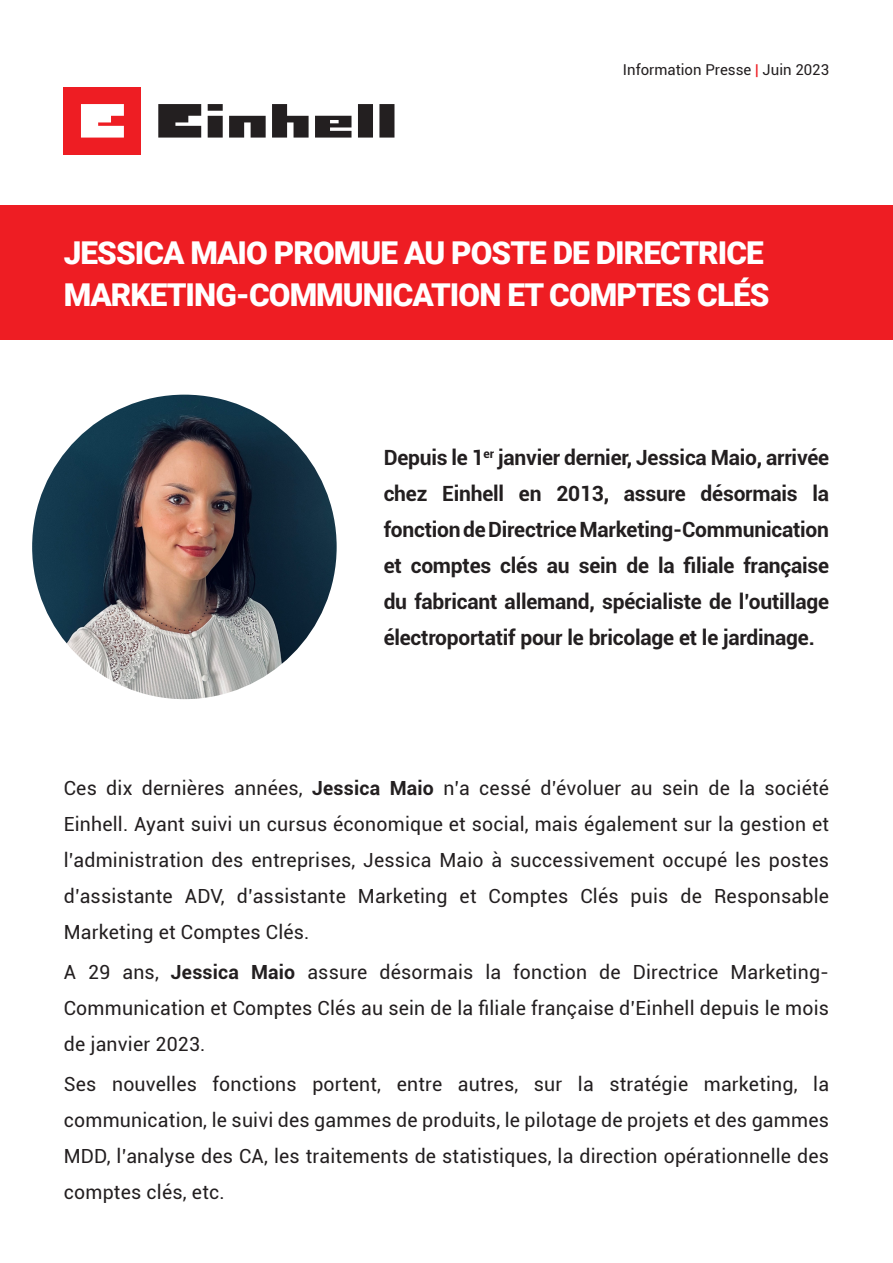
<style>
.page{position:relative;width:893px;height:1263px;background:#fff}
.page>*{position:absolute;margin:0;border:0;box-sizing:border-box;transform-origin:0 0}
.t1{font:900 31.5px/42px "Roboto";letter-spacing:-.03em;color:#fff}
.t2{font:700 21px/36px "Roboto";letter-spacing:-.01em;color:#231f20;text-align:justify}
.t3{font:19.5px/36px "Roboto";letter-spacing:.01em;color:#231f20;text-align:justify}
.t4{font:15px "Roboto";color:#231f20}
.s1{color:#ee1d23}
.s2{font-weight:700}
</style>
<div class="page">
<div style="left:0;top:205px;width:893px;height:135px;background:#ee1d23"></div>
<div style="left:64px;top:87px;width:77px;height:67px;background:#ee1d23"></div>
<svg style="left:81px;top:104px;width:43px;height:34px"></svg>
<svg style="left:158px;top:104px;width:236px;height:34px"></svg>
<img style="left:32px;top:395px;width:305px;height:304px;border-radius:152px">
<p class="t4" style="left:623px;top:59px;width:208px">Information Presse <span class="s1">|</span> Juin 2023</p>
<p class="t1" style="left:64px;top:230px;width:707px">JESSICA MAIO PROMUE AU POSTE DE DIRECTRICE<br>MARKETING-COMMUNICATION ET COMPTES CLÉS</p>
<p class="t2" style="left:384px;top:438px;width:447px">Depuis le 1<sup>er</sup> janvier dernier, Jessica Maio, arrivée chez Einhell en 2013, assure désormais la fonction de Directrice Marketing-Communication et comptes clés au sein de la filiale française du fabricant allemand, spécialiste de l’outillage électroportatif pour le bricolage et le jardinage.</p>
<p class="t3" style="left:64px;top:769px;width:767px">Ces dix dernières années, <span class="s2">Jessica Maio</span> n’a cessé d’évoluer au sein de la société Einhell. Ayant suivi un cursus économique et social, mais également sur la gestion et l’administration des entreprises, Jessica Maio à successivement occupé les postes d’assistante ADV, d’assistante Marketing et Comptes Clés puis de Responsable Marketing et Comptes Clés.</p>
<p class="t3" style="left:64px;top:953px;width:767px">A 29 ans, <span class="s2">Jessica Maio</span> assure désormais la fonction de Directrice Marketing-Communication et Comptes Clés au sein de la filiale française d’Einhell depuis le mois de janvier 2023.</p>
<p class="t3" style="left:64px;top:1065px;width:767px">Ses nouvelles fonctions portent, entre autres, sur la stratégie marketing, la communication, le suivi des gammes de produits, le pilotage de projets et des gammes MDD, l’analyse des CA, les traitements de statistiques, la direction opérationnelle des comptes clés, etc.</p>
</div>
